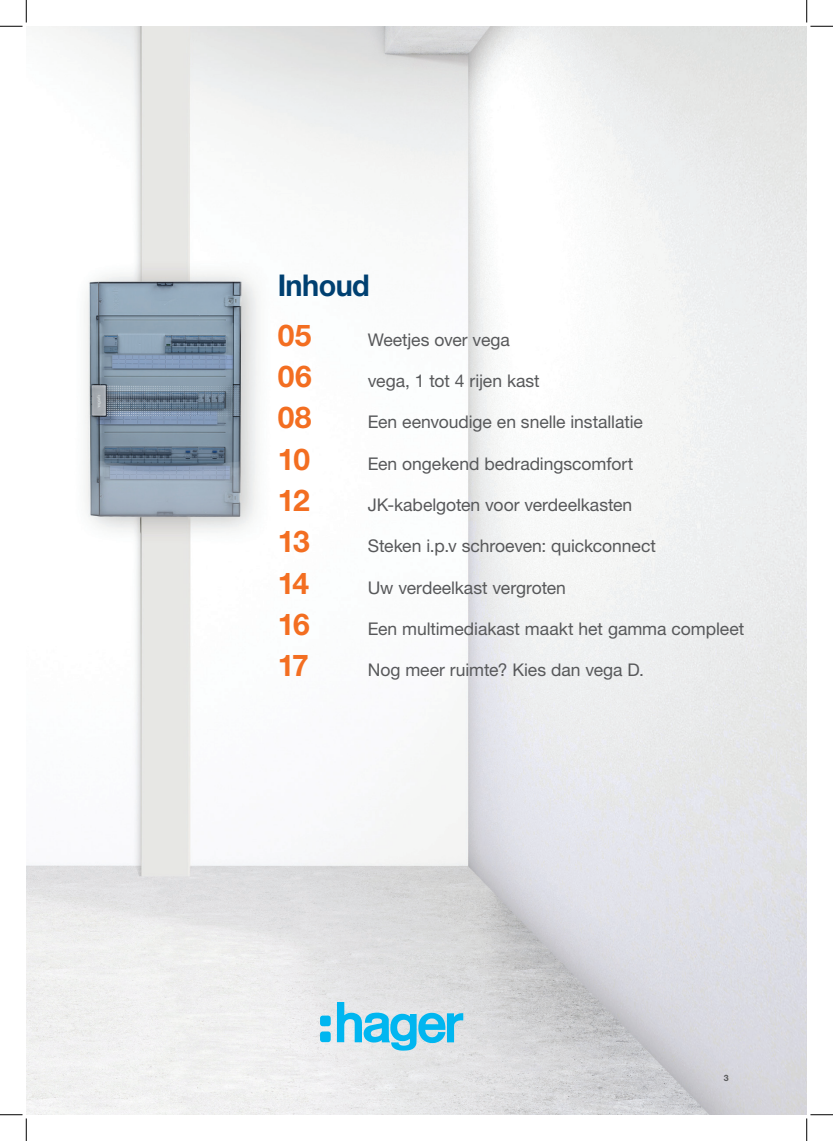
<style>
.page{position:relative;width:833px;height:1141px;background:#fff}
.page>*{position:absolute;margin:0;border:0;box-sizing:border-box;transform-origin:0 0}
.t1{font:700 30px "Helvetica Neue LTW1 G";letter-spacing:-.035em;color:#f36e21}
.t2{font:700 30px "Helvetica Neue LTW1 G";letter-spacing:-.02em;color:#004071;scale:.96 1}
.t3{font:17.5px "Helvetica Neue LTW1 G";letter-spacing:-.005em;color:#57585a}
.t4{font:700 8.75px "Helvetica Neue LTW1 G";color:#57585a}
</style>
<div class="page">
<img style="left:26px;top:26px;width:780px;height:1088px">
<svg style="left:337px;top:1001px;width:126px;height:49px;background:#88d1e9"></svg>
<div style="left:320px;top:1031px;width:10px;height:11px;background:#00b6f0;border-radius:3px"></div>
<div style="left:320px;top:1015px;width:10px;height:11px;background:#00b6f0;border-radius:3px"></div>
<svg style="left:0;top:0;width:27px;height:27px"></svg>
<svg style="left:0;top:1114px;width:27px;height:26px"></svg>
<svg style="left:806px;top:0;width:26px;height:27px"></svg>
<svg style="left:806px;top:1114px;width:26px;height:26px"></svg>
<h1 class="t2" style="left:277px;top:266px;width:97px">Inhoud</h1>
<h1 class="t1" style="left:277px;top:316px;width:35px">05</h1>
<p class="t3" style="left:367px;top:329px;width:143px">Weetjes over vega</p>
<h1 class="t1" style="left:277px;top:358px;width:36px">06</h1>
<p class="t3" style="left:367px;top:370px;width:173px">vega, 1 tot 4 rijen kast</p>
<h1 class="t1" style="left:277px;top:399px;width:35px">08</h1>
<p class="t3" style="left:367px;top:411px;width:276px">Een eenvoudige en snelle installatie</p>
<h1 class="t1" style="left:277px;top:440px;width:34px">10</h1>
<p class="t3" style="left:367px;top:452px;width:267px">Een ongekend bedradingscomfort</p>
<h1 class="t1" style="left:277px;top:481px;width:33px">12</h1>
<p class="t3" style="left:367px;top:494px;width:266px">JK-kabelgoten voor verdeelkasten</p>
<h1 class="t1" style="left:277px;top:523px;width:34px">13</h1>
<p class="t3" style="left:367px;top:535px;width:289px">Steken i.p.v schroeven: quickconnect</p>
<h1 class="t1" style="left:277px;top:564px;width:33px">14</h1>
<p class="t3" style="left:367px;top:576px;width:199px">Uw verdeelkast vergroten</p>
<h1 class="t1" style="left:277px;top:605px;width:34px">16</h1>
<p class="t3" style="left:367px;top:617px;width:377px">Een multimediakast maakt het gamma compleet</p>
<h1 class="t1" style="left:277px;top:646px;width:33px">17</h1>
<p class="t3" style="left:367px;top:659px;width:277px">Nog meer ruimte? Kies dan vega D.</p>
<p class="t4" style="left:723px;top:1072px;width:6px">3</p>
</div>
